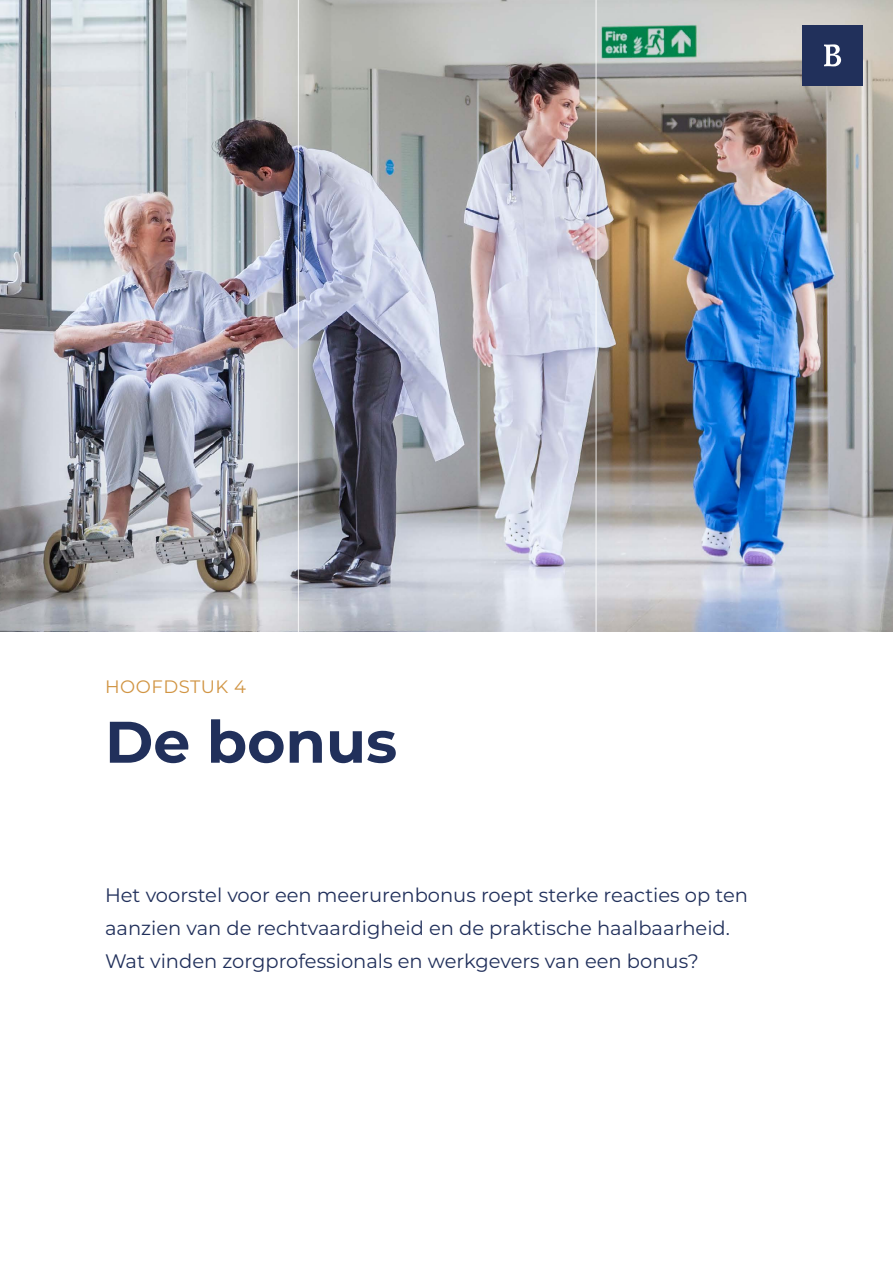
<style>
.page{position:relative;width:893px;height:1263px;background:#fff}
.page>*{position:absolute;margin:0;border:0;box-sizing:border-box;transform-origin:0 0}
.Heading{font:700 58.5px "Montserrat";color:#21305b}
.Inleiding{font:19.5px/33px "Montserrat";color:#21305b}
.Hoofdstuknummer_labe{font:18px "Montserrat";letter-spacing:.03em;color:#d19544}
</style>
<div class="page">
<img style="left:0;top:0;width:893px;height:631px">
<hr style="left:298px;top:0;width:1px;height:639px;background:#fff">
<hr style="left:595px;top:0;width:2px;height:639px;background:#fff">
<div style="left:802px;top:25px;width:60px;height:60px;background:#21305b"></div>
<svg style="left:824px;top:44px;width:17px;height:22px"></svg>
<p class="Hoofdstuknummer_labe" style="left:105px;top:674px;width:143px">HOOFDSTUK 4</p>
<h1 class="Heading" style="left:105px;top:700px;width:294px">De bonus</h1>
<p class="Inleiding" style="left:105px;top:878px;width:644px">Het voorstel voor een meerurenbonus roept sterke reacties op ten aanzien van de rechtvaardigheid en de praktische haalbaarheid.<br>Wat vinden zorgprofessionals en werkgevers van een bonus?</p>
</div>
